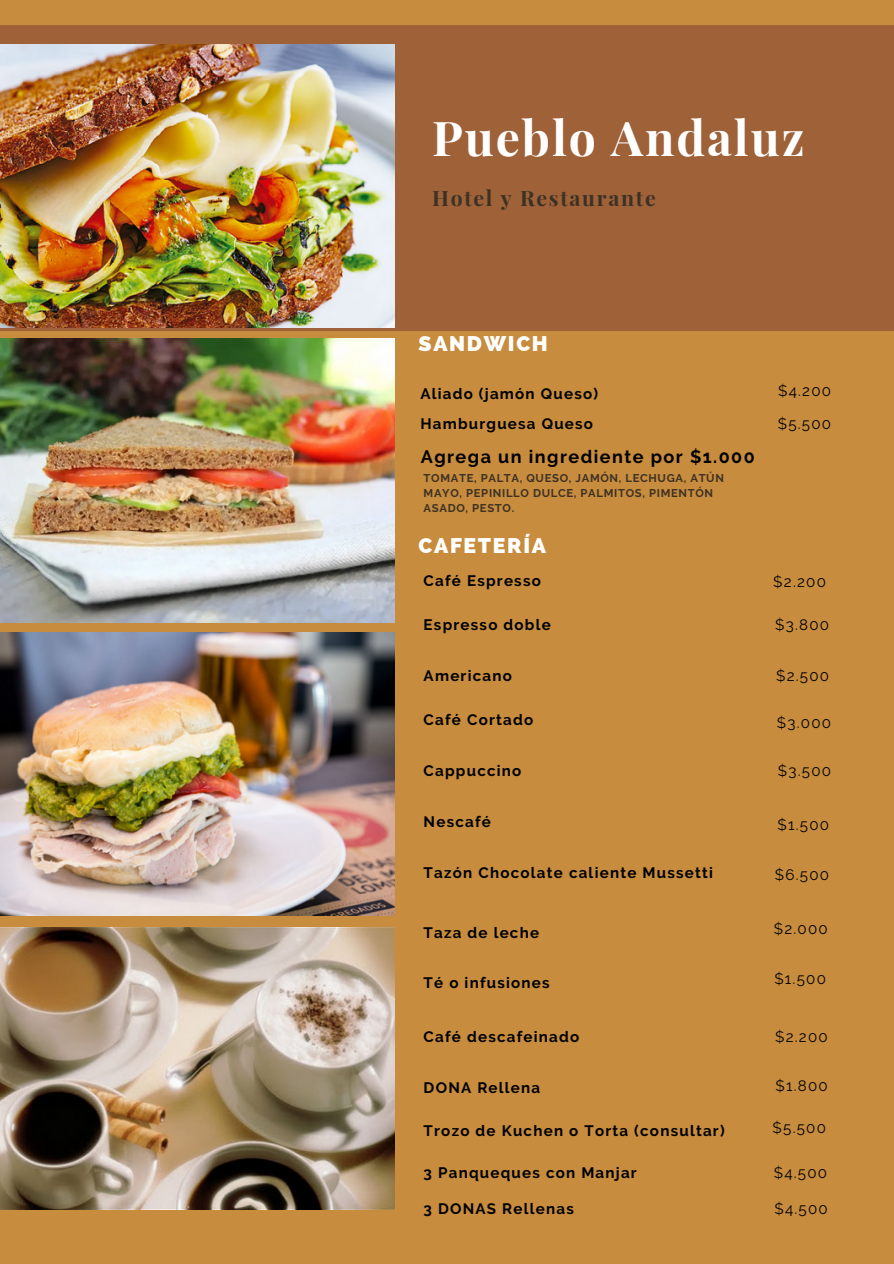
<style>
.page{position:relative;width:894px;height:1264px;background:#fff}
.page>*{position:absolute;margin:0;border:0;box-sizing:border-box;transform-origin:0 0}
.t1{font:700 48px "Playfair Display";letter-spacing:.04em;color:#fff}
.t2{font:700 21.15px "Playfair Display";letter-spacing:.08em;color:#3d3124}
.t3{font:800 21.15px "Raleway";letter-spacing:.08em;color:#fff}
.t4{font:700 18px "Raleway";letter-spacing:.08em;color:#000}
.t5{font:700 15.15px "Raleway";letter-spacing:.08em;color:#000}
.t6{font:15.15px "Raleway";letter-spacing:.08em;color:#000}
.t7{font:700 11.25px/15.3px "Raleway";letter-spacing:.06em;color:#3d3124}
</style>
<div class="page">
<div style="left:0;top:0;width:893px;height:1263px;background:#c78c3d"></div>
<div style="left:0;top:25px;width:893px;height:305px;background:#9e6138"></div>
<img style="left:0;top:45px;width:394px;height:282px">
<img style="left:0;top:338px;width:394px;height:284px">
<img style="left:0;top:632px;width:394px;height:284px">
<img style="left:0;top:927px;width:394px;height:282px">
<p class="t1" style="left:432px;top:104px;width:374px">Pueblo Andaluz</p>
<h1 class="t2" style="left:432px;top:183px;width:225px">Hotel y Restaurante</h1>
<h5 class="t3" style="left:418px;top:331px;width:131px">SANDWICH</h5>
<h3 class="t5" style="left:420px;top:384px;width:179px">Aliado (jamón Queso)</h3>
<h2 class="t5" style="left:420px;top:414px;width:174px">Hamburguesa Queso</h2>
<h5 class="t4" style="left:420px;top:446px;width:335px">Agrega un ingrediente por $1.000</h5>
<h6 class="t7" style="left:423px;top:470px;width:302px">TOMATE, PALTA, QUESO, JAMÓN, LECHUGA, ATÚN<br>MAYO, PEPINILLO DULCE, PALMITOS, PIMENTÓN<br>ASADO, PESTO.</h6>
<h4 class="t3" style="left:418px;top:533px;width:129px">CAFETERÍA</h4>
<p class="t5" style="left:423px;top:572px;width:119px">Café Espresso</p>
<h6 class="t5" style="left:423px;top:615px;width:129px">Espresso doble</h6>
<h2 class="t5" style="left:423px;top:666px;width:90px">Americano</h2>
<h5 class="t5" style="left:423px;top:711px;width:111px">Café Cortado</h5>
<h6 class="t5" style="left:423px;top:761px;width:99px">Cappuccino</h6>
<h5 class="t5" style="left:423px;top:813px;width:69px">Nescafé</h5>
<h5 class="t5" style="left:423px;top:864px;width:291px">Tazón Chocolate caliente Mussetti</h5>
<h6 class="t5" style="left:423px;top:923px;width:117px">Taza de leche</h6>
<h5 class="t5" style="left:423px;top:974px;width:128px">Té o infusiones</h5>
<h5 class="t5" style="left:423px;top:1028px;width:157px">Café descafeinado</h5>
<h6 class="t5" style="left:423px;top:1078px;width:118px">DONA Rellena</h6>
<h5 class="t5" style="left:423px;top:1121px;width:302px">Trozo de Kuchen o Torta (consultar)</h5>
<h6 class="t5" style="left:423px;top:1163px;width:215px">3 Panqueques con Manjar</h6>
<h6 class="t6" style="left:778px;top:382px;width:54px">$4.200</h6>
<h5 class="t6" style="left:777px;top:414px;width:55px">$5.500</h5>
<h6 class="t6" style="left:773px;top:573px;width:54px">$2.200</h6>
<h5 class="t6" style="left:775px;top:615px;width:55px">$3.800</h5>
<h5 class="t6" style="left:775px;top:666px;width:54px">$2.500</h5>
<h6 class="t6" style="left:776px;top:714px;width:56px">$3.000</h6>
<h6 class="t6" style="left:777px;top:761px;width:55px">$3.500</h6>
<h5 class="t6" style="left:777px;top:815px;width:53px">$1.500</h5>
<h6 class="t6" style="left:774px;top:866px;width:56px">$6.500</h6>
<h5 class="t6" style="left:773px;top:919px;width:55px">$2.000</h5>
<h5 class="t6" style="left:774px;top:970px;width:53px">$1.500</h5>
<h6 class="t6" style="left:775px;top:1028px;width:54px">$2.200</h6>
<h6 class="t6" style="left:775px;top:1076px;width:54px">$1.800</h6>
<h5 class="t6" style="left:772px;top:1118px;width:55px">$5.500</h5>
<h6 class="t6" style="left:773px;top:1163px;width:55px">$4.500</h6>
<h5 class="t5" style="left:423px;top:1199px;width:152px">3 DONAS Rellenas</h5>
<h6 class="t6" style="left:774px;top:1199px;width:55px">$4.500</h6>
</div>
